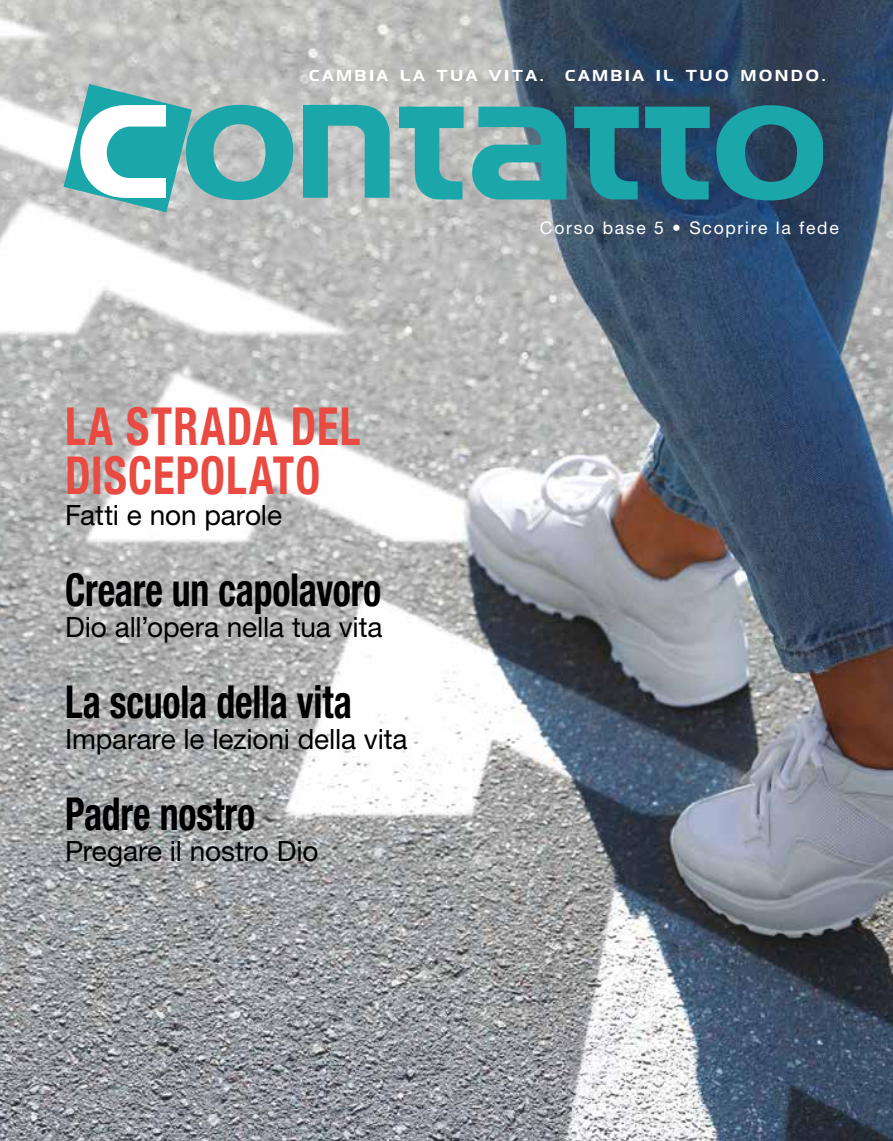
<style>
.page{position:relative;width:893px;height:1141px;background:#fff}
.page>*{position:absolute;margin:0;border:0;box-sizing:border-box;transform-origin:0 0}
.t1{font:700 condensed 52.5px/49px "Helvetica Neue LT Std";letter-spacing:.025em;color:#e94a41;scale:.85 1}
.t2{font:700 condensed 45.5px "Helvetica Neue LT Std";letter-spacing:-.005em;color:#000;scale:.83 1}
.t3{font:28px "Helvetica Neue LT Std";letter-spacing:-.005em;color:#000}
.t4{font:17.5px "Helvetica Neue LT Std";letter-spacing:.1em;color:#fff}
.t5{font:15.75px "Denmark";letter-spacing:.19em;color:#fff}
</style>
<div class="page">
<img style="left:0;top:0;width:893px;height:1141px">
<svg style="left:64px;top:84px;width:326px;height:128px;background:#80bcbd"></svg>
<svg style="left:399px;top:107px;width:240px;height:93px;background:#489ca2"></svg>
<svg style="left:645px;top:107px;width:65px;height:93px;background:#207a8b"></svg>
<svg style="left:716px;top:105px;width:106px;height:95px;background:#207a87"></svg>
<p class="t5" style="left:309px;top:66px;width:236px">CAMBIA LA TUA VITA.</p>
<p class="t5" style="left:565px;top:66px;width:262px">CAMBIA IL TUO MONDO.</p>
<h1 class="t1" style="left:65px;top:401px;width:349px">LA STRADA DEL<br>DISCEPOLATO</h1>
<p class="t3" style="left:65px;top:498px;width:219px">Fatti e non parole</p>
<h2 class="t2" style="left:65px;top:562px;width:383px">Creare un capolavoro</h2>
<p class="t3" style="left:65px;top:610px;width:319px">Dio all’opera nella tua vita</p>
<h2 class="t2" style="left:65px;top:674px;width:347px">La scuola della vita</h2>
<p class="t3" style="left:65px;top:722px;width:344px">Imparare le lezioni della vita</p>
<h2 class="t2" style="left:65px;top:786px;width:231px">Padre nostro</h2>
<p class="t3" style="left:65px;top:834px;width:255px">Pregare il nostro Dio</p>
<p class="t4" style="left:540px;top:217px;width:300px">Corso base 5 • Scoprire la fede</p>
</div>
